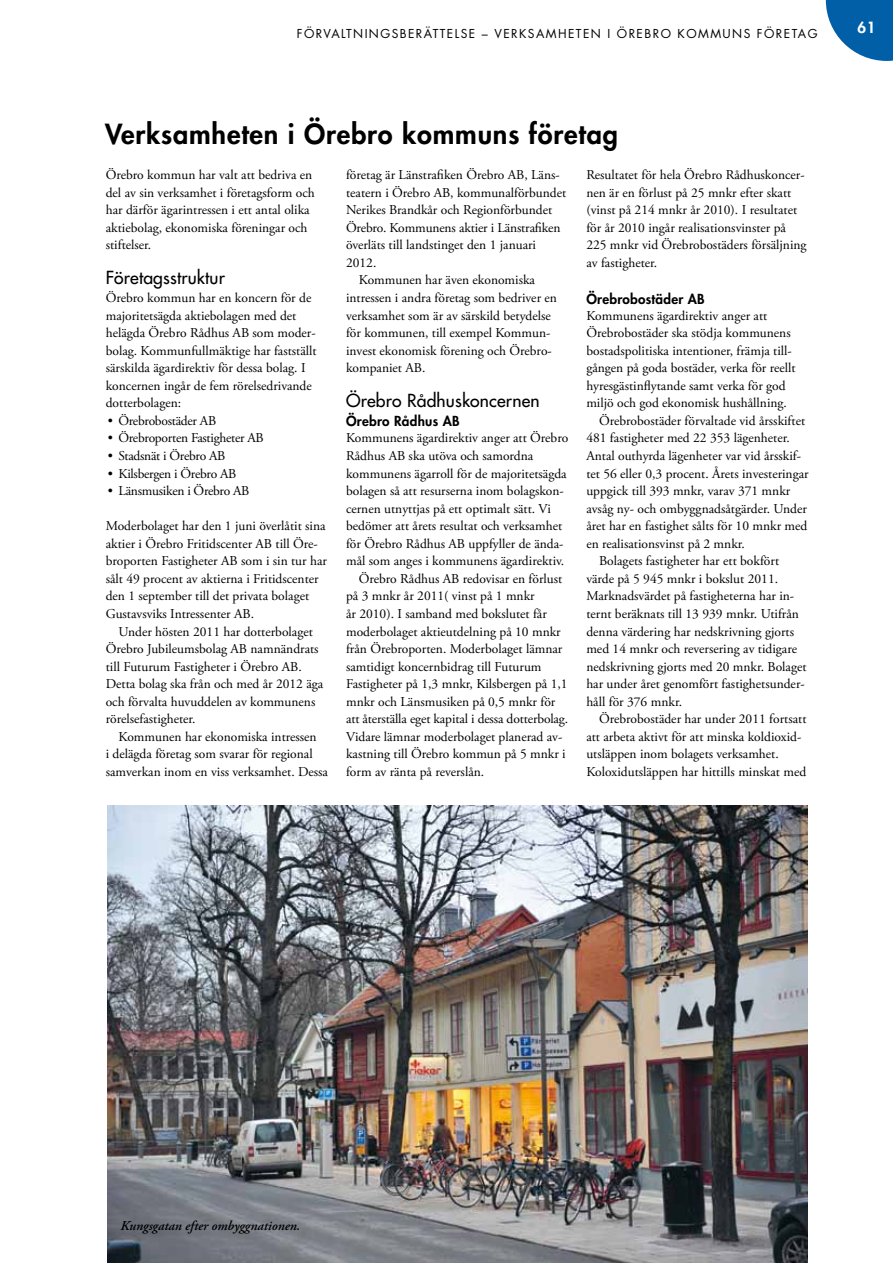
<style>
.page{position:relative;width:893px;height:1263px;background:#fff}
.page>*{position:absolute;margin:0;border:0;box-sizing:border-box;transform-origin:0 0}
.t1{font:800 27px "Futura Std";letter-spacing:.03em;color:#000}
.t2{font:500 17.55px "Futura Std";letter-spacing:.01em;color:#000}
.t3{font:800 15px "Futura Std";color:#fff}
.t4{font:13.5px/17.5px "Adobe Garamond Pro";color:#000}
.t5{font:13.5px "Adobe Garamond Pro";letter-spacing:-.02em;color:#000}
.t6{font:800 13.5px "Futura Std";letter-spacing:.02em;color:#000}
.t7{font:italic 600 13.5px "Adobe Garamond Pro";color:#000}
.t8{font:12px "Futura Std";letter-spacing:.12em;color:#000}
</style>
<div class="page">
<svg style="left:826px;top:0;width:67px;height:61px"></svg>
<img style="left:107px;top:805px;width:701px;height:458px">
<p class="t8" style="left:297px;top:26px;width:522px">FÖRVALTNINGSBERÄTTELSE – VERKSAMHETEN I ÖREBRO KOMMUNS FÖRETAG</p>
<p class="t3" style="left:858px;top:18px;width:19px">61</p>
<h1 class="t1" style="left:105px;top:117px;width:514px">Verksamheten i örebro kommuns företag</h1>
<p class="t4" style="left:106px;top:167px;width:211px">Örebro kommun har valt att bedriva en del av sin verksamhet i företagsform och har därför ägarintressen i ett antal olika aktiebolag, ekonomiska föreningar och stiftelser.</p>
<p class="t2" style="left:106px;top:267px;width:121px">Företagsstruktur</p>
<p class="t4" style="left:106px;top:289px;width:212px">Örebro kommun har en koncern för de majoritetsägda aktiebolagen med det helägda Örebro Rådhus AB som moder&shy;bolag. Kommunfullmäktige har fastställt särskilda ägardirektiv för dessa bolag. I koncernen ingår de fem rörelsedrivande dotterbolagen:</p>
<p class="t5" style="left:108px;top:412px;width:110px">• Örebrobostäder AB</p>
<p class="t5" style="left:108px;top:430px;width:157px">• Örebroporten Fastigheter AB</p>
<p class="t5" style="left:108px;top:448px;width:119px">• Stadsnät i Örebro AB</p>
<p class="t5" style="left:108px;top:465px;width:130px">• Kilsbergen i Örebro AB</p>
<p class="t5" style="left:108px;top:483px;width:143px">• Länsmusiken i Örebro AB</p>
<p class="t4" style="left:106px;top:518px;width:223px">Moderbolaget har den 1 juni överlåtit sina aktier i Örebro Fritidscenter AB till Öre&shy;broporten Fastigheter AB som i sin tur har sålt 49 procent av aktierna i Fritidscenter den 1 september till det privata bolaget Gustavsviks Intressenter AB.</p>
<p class="t4" style="left:106px;top:623px;width:219px;text-indent:13px">Under hösten 2011 har dotterbolaget Örebro Jubileumsbolag AB namnändrats till Futurum Fastigheter i Örebro AB.<br>Detta bolag ska från och med år 2012 äga och förvalta huvuddelen av kommunens rörelsefastigheter.</p>
<p class="t4" style="left:106px;top:728px;width:224px;text-indent:13px">Kommunen har ekonomiska intressen<br>i delägda företag som svarar för regional samverkan inom en viss verksamhet. Dessa</p>
<p class="t4" style="left:346px;top:167px;width:215px">företag är Länstrafiken Örebro AB, Läns-</p>
<p class="t4" style="left:346px;top:184px;width:222px">teatern i Örebro AB, kommunalförbundet</p>
<p class="t4" style="left:346px;top:202px;width:208px">Nerikes Brandkår och Regionförbundet</p>
<p class="t4" style="left:346px;top:219px;width:216px">Örebro. Kommunens aktier i Länstrafiken</p>
<p class="t4" style="left:346px;top:237px;width:192px">överläts till landstinget den 1 januari</p>
<p class="t4" style="left:346px;top:254px;width:32px">2012.</p>
<p class="t4" style="left:359px;top:272px;width:178px">Kommunen har även ekonomiska</p>
<p class="t4" style="left:346px;top:289px;width:212px">intressen i andra företag som bedriver en</p>
<p class="t4" style="left:346px;top:307px;width:206px">verksamhet som är av särskild betydelse</p>
<p class="t4" style="left:346px;top:325px;width:206px">för kommunen, till exempel Kommun-</p>
<p class="t4" style="left:346px;top:342px;width:207px">invest ekonomisk förening och Örebro-</p>
<p class="t4" style="left:346px;top:360px;width:81px">kompaniet AB.</p>
<p class="t2" style="left:346px;top:390px;width:195px">Örebro Rådhuskoncernen</p>
<p class="t6" style="left:346px;top:413px;width:115px">örebro rådhus aB</p>
<p class="t4" style="left:346px;top:430px;width:224px">Kommunens ägardirektiv anger att Örebro</p>
<p class="t4" style="left:346px;top:447px;width:189px">Rådhus AB ska utöva och samordna</p>
<p class="t4" style="left:346px;top:465px;width:222px">kommunens ägarroll för de majoritetsägda</p>
<p class="t4" style="left:346px;top:482px;width:219px">bolagen så att resurserna inom bolagskon-</p>
<p class="t4" style="left:346px;top:500px;width:206px">cernen utnyttjas på ett optimalt sätt. Vi</p>
<p class="t4" style="left:346px;top:518px;width:218px">bedömer att årets resultat och verksamhet</p>
<p class="t4" style="left:346px;top:535px;width:219px">för Örebro Rådhus AB uppfyller de ända-</p>
<p class="t4" style="left:346px;top:553px;width:220px">mål som anges i kommunens ägardirektiv.</p>
<p class="t4" style="left:359px;top:570px;width:205px">Örebro Rådhus AB redovisar en förlust</p>
<p class="t4" style="left:346px;top:588px;width:190px">på 3 mnkr år 2011( vinst på 1 mnkr</p>
<p class="t4" style="left:346px;top:605px;width:202px">år 2010). I samband med bokslutet får</p>
<p class="t4" style="left:346px;top:623px;width:216px">moderbolaget aktieutdelning på 10 mnkr</p>
<p class="t4" style="left:346px;top:640px;width:218px">från Örebroporten. Moderbolaget lämnar</p>
<p class="t4" style="left:346px;top:658px;width:197px">samtidigt koncernbidrag till Futurum</p>
<p class="t4" style="left:346px;top:676px;width:223px">Fastigheter på 1,3 mnkr, Kilsbergen på 1,1</p>
<p class="t4" style="left:346px;top:693px;width:211px">mnkr och Länsmusiken på 0,5 mnkr för</p>
<p class="t4" style="left:346px;top:711px;width:224px">att återställa eget kapital i dessa dotterbolag.</p>
<p class="t4" style="left:346px;top:728px;width:218px">Vidare lämnar moderbolaget planerad av-</p>
<p class="t4" style="left:346px;top:746px;width:221px">kastning till Örebro kommun på 5 mnkr i</p>
<p class="t4" style="left:346px;top:763px;width:140px">form av ränta på reverslån.</p>
<p class="t4" style="left:586px;top:167px;width:222px">Resultatet för hela Örebro Rådhuskoncer&shy;nen är en förlust på 25 mnkr efter skatt (vinst på 214 mnkr år 2010). I resultatet för år 2010 ingår realisationsvinster på 225 mnkr vid Örebrobostäders försäljning av fastigheter.</p>
<p class="t6" style="left:586px;top:290px;width:120px">örebrobostäder aB</p>
<p class="t4" style="left:586px;top:307px;width:182px">Kommunens ägardirektiv anger att</p>
<p class="t4" style="left:586px;top:325px;width:206px">Örebrobostäder ska stödja kommunens</p>
<p class="t4" style="left:586px;top:342px;width:207px">bostadspolitiska intentioner, främja till-</p>
<p class="t4" style="left:586px;top:360px;width:211px">gången på goda bostäder, verka för reellt</p>
<p class="t4" style="left:586px;top:377px;width:201px">hyresgästinflytande samt verka för god</p>
<p class="t4" style="left:586px;top:395px;width:202px">miljö och god ekonomisk hushållning.</p>
<p class="t4" style="left:599px;top:412px;width:208px">Örebrobostäder förvaltade vid årsskiftet</p>
<p class="t4" style="left:586px;top:430px;width:205px">481 fastigheter med 22 353 lägenheter.</p>
<p class="t4" style="left:586px;top:447px;width:216px">Antal outhyrda lägenheter var vid årsskif-</p>
<p class="t4" style="left:586px;top:465px;width:224px">tet 56 eller 0,3 procent. Årets investeringar</p>
<p class="t4" style="left:586px;top:482px;width:205px">uppgick till 393 mnkr, varav 371 mnkr</p>
<p class="t4" style="left:586px;top:500px;width:222px">avsåg ny- och ombyggnadsåtgärder. Under</p>
<p class="t4" style="left:586px;top:518px;width:223px">året har en fastighet sålts för 10 mnkr med</p>
<p class="t4" style="left:586px;top:535px;width:160px">en realisationsvinst på 2 mnkr.</p>
<p class="t4" style="left:599px;top:553px;width:182px">Bolagets fastigheter har ett bokfört</p>
<p class="t4" style="left:586px;top:570px;width:193px">värde på 5 945 mnkr i bokslut 2011.</p>
<p class="t4" style="left:586px;top:588px;width:209px">Marknadsvärdet på fastigheterna har in-</p>
<p class="t4" style="left:586px;top:605px;width:214px">ternt beräknats till 13 939 mnkr. Utifrån</p>
<p class="t4" style="left:586px;top:623px;width:209px">denna värdering har nedskrivning gjorts</p>
<p class="t4" style="left:586px;top:640px;width:212px">med 14 mnkr och reversering av tidigare</p>
<p class="t4" style="left:586px;top:658px;width:222px">nedskrivning gjorts med 20 mnkr. Bolaget</p>
<p class="t4" style="left:586px;top:676px;width:220px">har under året genomfört fastighetsunder-</p>
<p class="t4" style="left:586px;top:693px;width:97px">håll för 376 mnkr.</p>
<p class="t4" style="left:599px;top:711px;width:209px">Örebrobostäder har under 2011 fortsatt</p>
<p class="t4" style="left:586px;top:728px;width:217px">att arbeta aktivt för att minska koldioxid-</p>
<p class="t4" style="left:586px;top:746px;width:194px">utsläppen inom bolagets verksamhet.</p>
<p class="t4" style="left:586px;top:763px;width:221px">Koloxidutsläppen har hittills minskat med</p>
<p class="t7" style="left:120px;top:1217px;width:181px">Kungsgatan efter ombyggnationen.</p>
</div>
